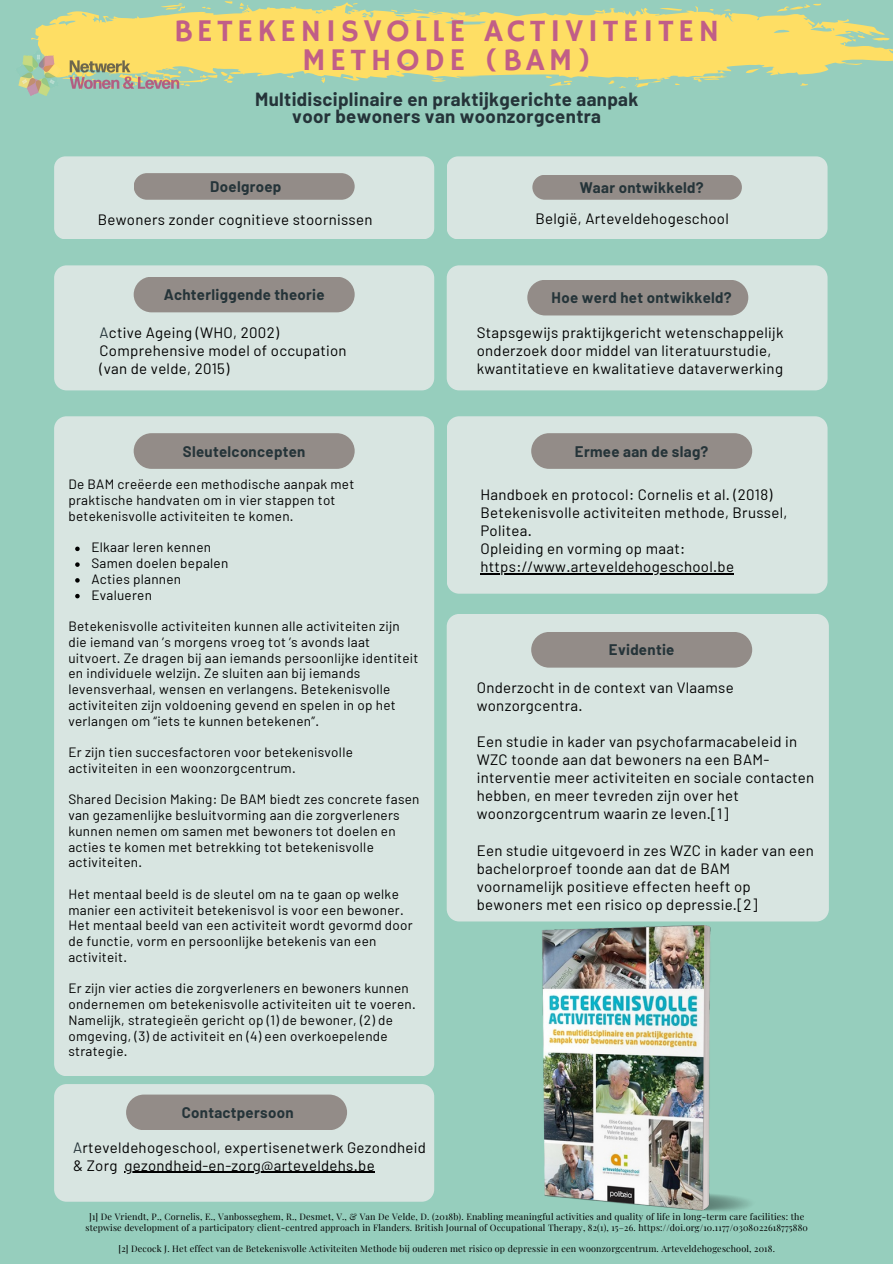
<style>
.page{position:relative;width:893px;height:1264px;background:#fff}
.page>*{position:absolute;margin:0;border:0;box-sizing:border-box;transform-origin:0 0}
.t1{font:31.5px/29.2px "Hammersmith One";letter-spacing:.14em;color:#c15e87;text-align:center}
.t2{font:700 18.6px/16.8px "Barlow";letter-spacing:.02em;color:#253439;text-align:center}
.t3{font:15px/18px "Barlow";letter-spacing:.02em;color:#000}
.t4{font:700 15px "Barlow";letter-spacing:.02em;color:#253439}
.t5{font:13.5px/15.8px "Barlow";letter-spacing:.02em;color:#000}
.t6{font:9px/10.5px "Playfair Display";letter-spacing:.02em;color:#000;text-align:center}
.s1{color:#253439}
</style>
<div class="page">
<div style="left:0;top:0;width:892px;height:1263px;background:#96cebd"></div>
<div style="left:54px;top:156px;width:380px;height:83px;background:#d8e5e1"></div>
<div style="left:447px;top:156px;width:380px;height:83px;background:#d8e5e1"></div>
<div style="left:532px;top:175px;width:209px;height:25px;background:#938c88;border-radius:12px"></div>
<div style="left:54px;top:265px;width:380px;height:125px;background:#d8e5e1"></div>
<div style="left:134px;top:277px;width:220px;height:35px;background:#938c88;border-radius:18px"></div>
<div style="left:446px;top:265px;width:381px;height:125px;background:#d8e5e1"></div>
<div style="left:527px;top:280px;width:221px;height:35px;background:#938c88;border-radius:18px"></div>
<div style="left:54px;top:416px;width:380px;height:660px;background:#d8e5e1"></div>
<div style="left:134px;top:433px;width:220px;height:36px;background:#938c88;border-radius:18px"></div>
<div style="left:447px;top:416px;width:380px;height:177px;background:#d8e5e1"></div>
<div style="left:531px;top:433px;width:221px;height:36px;background:#938c88;border-radius:18px"></div>
<div style="left:447px;top:614px;width:381px;height:307px;background:#d8e5e1"></div>
<div style="left:531px;top:632px;width:221px;height:35px;background:#938c88;border-radius:18px"></div>
<div style="left:134px;top:173px;width:220px;height:27px;background:#938c88;border-radius:13px"></div>
<div style="left:54px;top:1084px;width:380px;height:117px;background:#d8e5e1"></div>
<div style="left:126px;top:1094px;width:221px;height:36px;background:#938c88;border-radius:18px"></div>
<img style="left:542px;top:925px;width:208px;height:286px">
<svg style="left:31px;top:0;width:861px;height:88px;fill:#fede64"></svg>
<img style="left:18px;top:46px;width:169px;height:50px">
<svg style="left:75px;top:546px;width:5px;height:5px"></svg>
<svg style="left:75px;top:562px;width:5px;height:5px"></svg>
<svg style="left:75px;top:578px;width:5px;height:4px"></svg>
<svg style="left:75px;top:594px;width:5px;height:4px"></svg>
<hr style="left:480px;top:573px;width:254px;height:1px;background:#000">
<hr style="left:124px;top:1171px;width:251px;height:1px;background:#000">
<h1 class="t1" style="left:174px;top:18px;width:546px">BETEKENISVOLLE ACTIVITEITEN<br>METHODE (BAM)</h1>
<h2 class="t2" style="left:255px;top:91px;width:385px">Multidisciplinaire en praktijkgerichte aanpak voor bewoners van woonzorgcentra</h2>
<p class="t4" style="left:210px;top:177px;width:72px">Doelgroep</p>
<p class="t3" style="left:98px;top:210px;width:276px">Bewoners zonder cognitieve stoornissen</p>
<p class="t4" style="left:164px;top:285px;width:162px">Achterliggende theorie</p>
<p class="t3" style="left:100px;top:323px;width:248px"><span class="s1">A</span>ctive Ageing (WHO, 2002)<br>Comprehensive model of occupation (van de velde, 2015)</p>
<p class="t4" style="left:183px;top:441px;width:124px">Sleutelconcepten</p>
<p class="t5" style="left:68px;top:476px;width:287px">De BAM creëerde een methodische aanpak met praktische handvaten om in vier stappen tot betekenisvolle activiteiten te komen.</p>
<p class="t5" style="left:91px;top:539px;width:138px">Elkaar leren kennen<br>Samen doelen bepalen<br>Acties plannen<br>Evalueren</p>
<p class="t5" style="left:68px;top:617px;width:351px">Betekenisvolle activiteiten kunnen alle activiteiten zijn die iemand van ’s morgens vroeg tot ’s avonds laat uitvoert. Ze dragen bij aan iemands persoonlijke identiteit en individuele welzijn. Ze sluiten aan bij iemands levensverhaal, wensen en verlangens. Betekenisvolle activiteiten zijn voldoening gevend en spelen in op het verlangen om “iets te kunnen betekenen”.</p>
<p class="t5" style="left:68px;top:743px;width:286px">Er zijn tien succesfactoren voor betekenisvolle activiteiten in een woonzorgcentrum.</p>
<p class="t5" style="left:68px;top:791px;width:352px">Shared Decision Making: De BAM biedt zes concrete fasen van gezamenlijke besluitvorming aan die zorgverleners kunnen nemen om samen met bewoners tot doelen en acties te komen met betrekking tot betekenisvolle activiteiten.</p>
<p class="t5" style="left:68px;top:885px;width:346px">Het mentaal beeld is de sleutel om na te gaan op welke manier een activiteit betekenisvol is voor een bewoner.<br>Het mentaal beeld van een activiteit wordt gevormd door de functie, vorm en persoonlijke betekenis van een activiteit.</p>
<p class="t5" style="left:68px;top:980px;width:349px">Er zijn vier acties die zorgverleners en bewoners kunnen ondernemen om betekenisvolle activiteiten uit te voeren.<br>Namelijk, strategieën gericht op (1) de bewoner, (2) de omgeving, (3) de activiteit en (4) een overkoepelende strategie.</p>
<p class="t4" style="left:182px;top:1102px;width:113px">Contactpersoon</p>
<p class="t3" style="left:73px;top:1137px;width:354px"><span class="s1">A</span>rteveldehogeschool, expertisenetwerk Gezondheid &amp; Zorg gezondheid-en-zorg@arteveldehs.be</p>
<p class="t4" style="left:579px;top:178px;width:125px">Waar ontwikkeld?</p>
<p class="t3" style="left:535px;top:209px;width:195px">België, Arteveldehogeschool</p>
<p class="t4" style="left:551px;top:288px;width:181px">Hoe werd het ontwikkeld?</p>
<p class="t3" style="left:476px;top:323px;width:308px">Stapsgewijs praktijkgericht wetenschappelijk onderzoek door middel van literatuurstudie, kwantitatieve en kwalitatieve dataverwerking</p>
<p class="t4" style="left:575px;top:441px;width:135px">Ermee aan de slag?</p>
<p class="t3" style="left:480px;top:485px;width:308px">Handboek en protocol: Cornelis et al. (2018)<br>Betekenisvolle activiteiten methode, Brussel, Politea.<br>Opleiding en vorming op maat: https://www.arteveldehogeschool.be</p>
<p class="t4" style="left:609px;top:640px;width:67px">Evidentie</p>
<p class="t3" style="left:476px;top:677px;width:258px">Onderzocht in de context van Vlaamse wonzorgcentra.</p>
<p class="t3" style="left:476px;top:732px;width:339px">Een studie in kader van psychofarmacabeleid in WZC toonde aan dat bewoners na een BAM&shy;interventie meer activiteiten en sociale contacten hebben, en meer tevreden zijn over het woonzorgcentrum waarin ze leven.[1]</p>
<p class="t3" style="left:476px;top:840px;width:338px">Een studie uitgevoerd in zes WZC in kader van een bachelorproef toonde aan dat de BAM voornamelijk positieve effecten heeft op bewoners met een risico op depressie.[2]</p>
<p class="t6" style="left:85px;top:1211px;width:724px">]1] De Vriendt, P., Cornelis, E., Vanbosseghem, R., Desmet, V., &amp; Van De Velde, D. (2018b). Enabling meaningful activities and quality of life in long-term care facilities: the stepwise development of a participatory client-centred approach in Flanders. British Journal of Occupational Therapy, 82(1), 15–26. https://doi.org/10.1177/0308022618775880</p>
<p class="t6" style="left:118px;top:1242px;width:658px">[2] Decock J. Het effect van de Betekenisvolle Activiteiten Methode bij ouderen met risico op depressie in een woonzorgcentrum. Arteveldehogeschool, 2018.</p>
</div>
